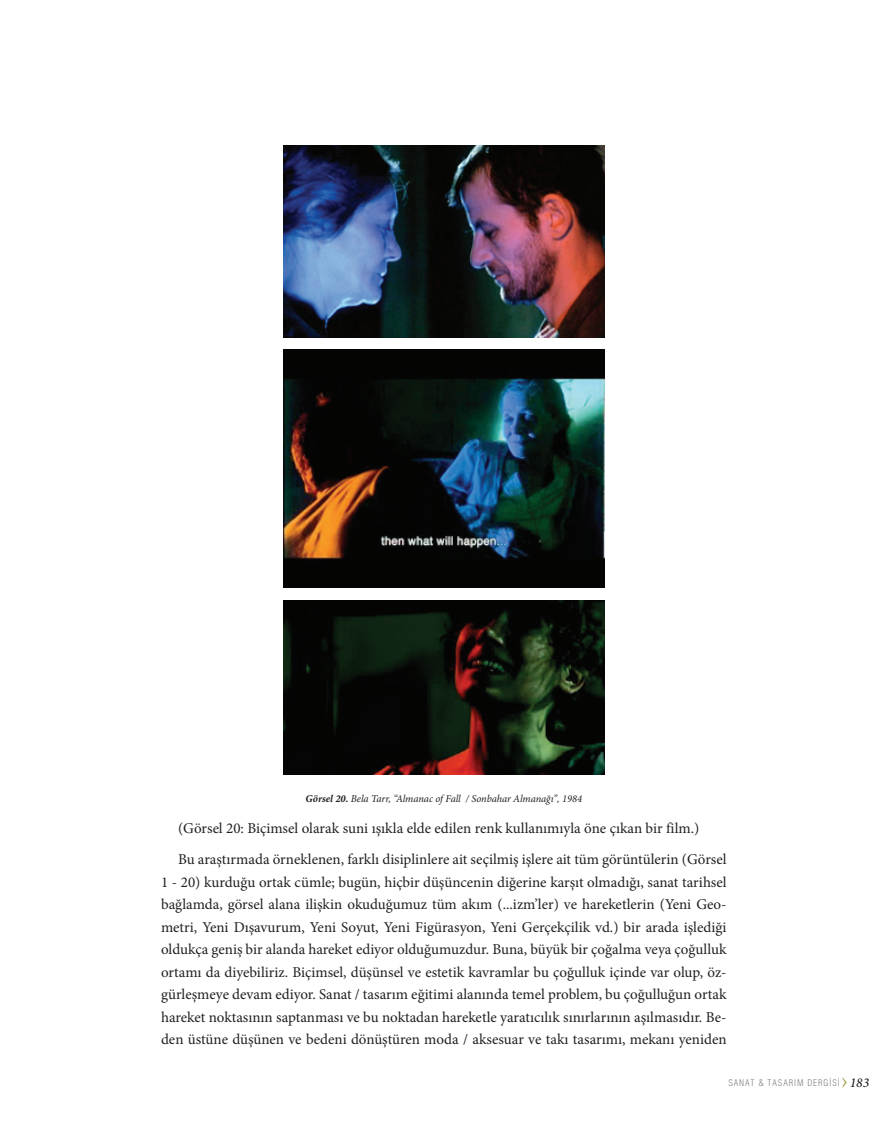
<style>
.page{position:relative;width:893px;height:1127px;background:#fff}
.page>*{position:absolute;margin:0;border:0;box-sizing:border-box;transform-origin:0 0}
.t1{font:15px/22.5px "Minion Pro";color:#231f20}
.t2{font:italic 10.5px "Minion Pro";letter-spacing:-.01em;color:#231f20}
.t3{font:300 condensed 9px "Helvetica";letter-spacing:.1em;color:#808285}
.s1{font-weight:700}
.s2{font-family:"Minion Pro";font-weight:500;font-style:italic;font-stretch:normal;font-size:13.5px;color:#231f20}
</style>
<div class="page">
<svg style="left:842px;top:1077px;width:5px;height:11px"></svg>
<img style="left:284px;top:146px;width:320px;height:191px">
<img style="left:284px;top:349px;width:320px;height:238px">
<img style="left:284px;top:600px;width:320px;height:174px">
<p class="t2" style="left:305px;top:792px;width:278px"><span class="s1">Görsel 20.</span> Bela Tarr, “Almanac of Fall / Sonbahar Almanağı”, 1984</p>
<p class="t1" style="left:178px;top:813px;width:550px;line-height:31px">(Görsel 20: Biçimsel olarak suni ışıkla elde edilen renk kullanımıyla öne çıkan bir film.)<br>Bu araştırmada örneklenen, farklı disiplinlere ait seçilmiş işlere ait tüm görüntülerin (Görsel</p>
<p class="t1" style="left:161px;top:871px;width:567px;text-align:justify">1 - 20) kurduğu ortak cümle; bugün, hiçbir düşüncenin diğerine karşıt olmadığı, sanat tarihsel bağlamda, görsel alana ilişkin okuduğumuz tüm akım (...izm’ler) ve hareketlerin (Yeni Geo&shy;metri, Yeni Dışavurum, Yeni Soyut, Yeni Figürasyon, Yeni Gerçekçilik vd.) bir arada işlediği oldukça geniş bir alanda hareket ediyor olduğumuzdur. Buna, büyük bir çoğalma veya çoğulluk ortamı da diyebiliriz. Biçimsel, düşünsel ve estetik kavramlar bu çoğulluk içinde var olup, öz&shy;gürleşmeye devam ediyor. Sanat / tasarım eğitimi alanında temel problem, bu çoğulluğun ortak hareket noktasının saptanması ve bu noktadan hareketle yaratıcılık sınırlarının aşılmasıdır. Be&shy;den üstüne düşünen ve bedeni dönüştüren moda / aksesuar ve takı tasarımı, mekanı yeniden</p>
<p class="t3" style="left:728px;top:1078px;width:142px">SANAT &amp; TASARIM DERGİSİ <span class="s2">183</span></p>
</div>
